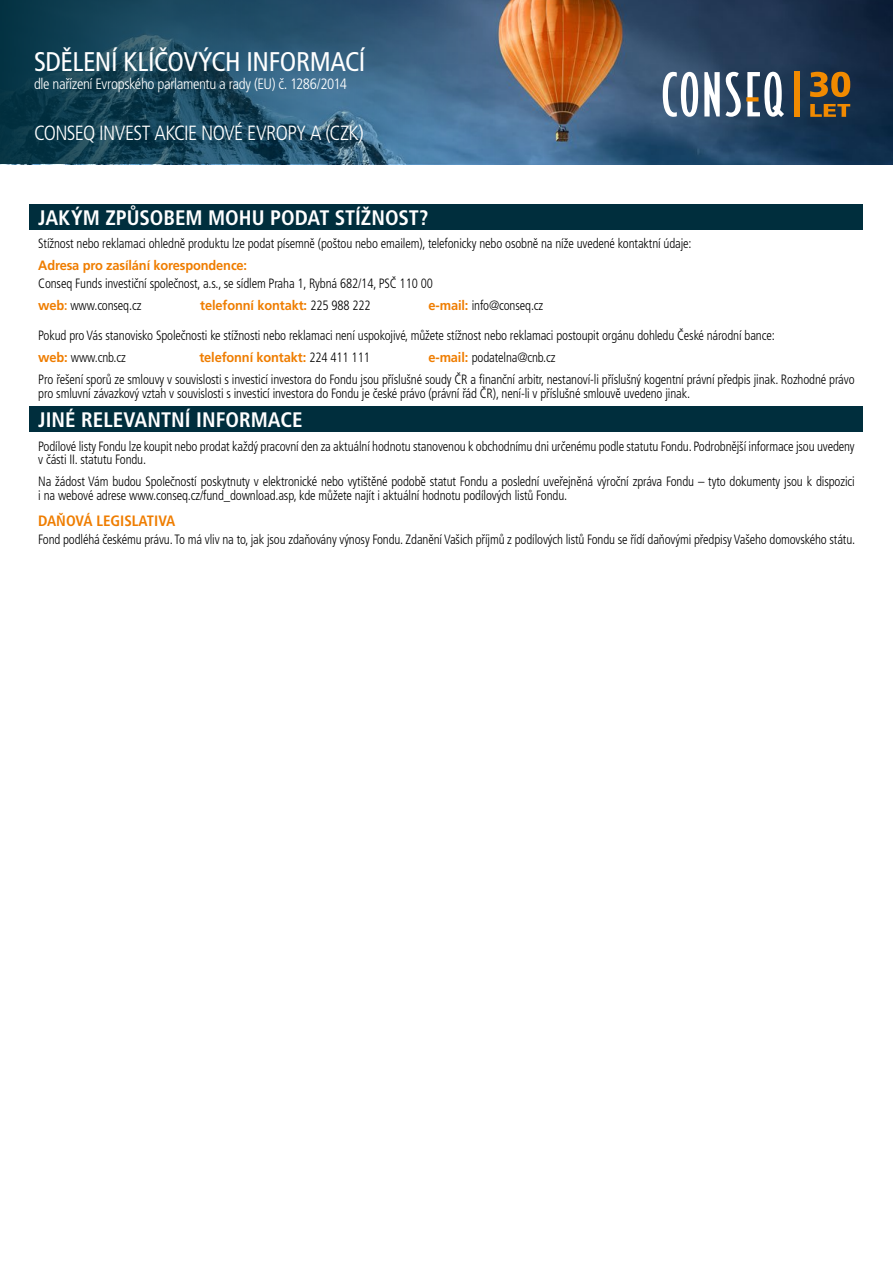
<style>
.page{position:relative;width:893px;height:1263px;background:#fff}
.page>*{position:absolute;margin:0;border:0;box-sizing:border-box;transform-origin:0 0}
.t1{font:condensed 27px "Frutiger LT Pro";letter-spacing:-.015em;color:#fff}
.t2{font:700 condensed 21px "Frutiger LT Pro";color:#fff}
.t3{font:300 condensed 20.55px "Frutiger LT Pro";letter-spacing:-.03em;color:#fff}
.t4{font:300 condensed 15px "Frutiger LT Pro";letter-spacing:-.025em;color:#fff}
.t5{font:700 condensed 15px "Frutiger LT Pro";color:#ef7d00}
.t6{font:300 condensed 13.5px/22px "Frutiger LT Pro";letter-spacing:-.01em;color:#000;scale:.95 1}
.t7{font:700 13.5px "Frutiger LT Pro";letter-spacing:-.01em;color:#ef7d00;scale:.95 1}
.s1{font-weight:700;font-stretch:normal;color:#ef7d00}
.s2{font-weight:700;color:#ef7d00}
.s3{font-weight:300;font-stretch:condensed;color:#000}
</style>
<div class="page">
<img style="left:496px;top:0;width:397px;height:164px">
<svg style="left:0;top:0;width:496px;height:164px;background:#27536e"></svg>
<svg style="left:663px;top:72px;width:35px;height:45px"></svg>
<svg style="left:704px;top:72px;width:37px;height:45px"></svg>
<svg style="left:747px;top:72px;width:37px;height:45px"></svg>
<div style="left:746px;top:97px;width:13px;height:5px;background:#f18a00"></div>
<div style="left:795px;top:72px;width:5px;height:45px;background:#f18a00"></div>
<svg style="left:810px;top:104px;width:40px;height:13px"></svg>
<svg style="left:810px;top:72px;width:40px;height:25px"></svg>
<div style="left:30px;top:204px;width:833px;height:26px;background:#002e3d"></div>
<div style="left:30px;top:406px;width:833px;height:26px;background:#002e3d"></div>
<h1 class="t1" style="left:34px;top:46px;width:333px">SDĚLENÍ KLÍČOVÝCH INFORMACÍ</h1>
<p class="t4" style="left:34px;top:75px;width:314px">dle nařízení Evropského parlamentu a rady (EU) č. 1286/2014</p>
<h3 class="t3" style="left:34px;top:121px;width:331px">CONSEQ INVEST AKCIE NOVÉ EVROPY A (CZK)</h3>
<h2 class="t2" style="left:38px;top:205px;width:392px">JAKÝM ZPŮSOBEM MOHU PODAT STÍŽNOST?</h2>
<p class="t6" style="left:38px;top:232px;width:689px">Stížnost nebo reklamaci ohledně produktu lze podat písemně (poštou nebo emailem), telefonicky nebo osobně na níže uvedené kontaktní údaje:</p>
<p class="t7" style="left:38px;top:257px;width:221px">Adresa pro zasílání korespondence:</p>
<p class="t6" style="left:38px;top:272px;width:417px">Conseq Funds investiční společnost, a.s., se sídlem Praha 1, Rybná 682/14, PSČ 110 00 <span class="s1">web</span><span class="s2">:</span> www.conseq.cz</p>
<p class="t7" style="left:200px;top:297px;width:181px">telefonní kontakt: <span class="s3">225 988 222</span></p>
<p class="t6" style="left:429px;top:294px;width:122px"><span class="s1">e-mail:</span> info@conseq.cz</p>
<p class="t6" style="left:38px;top:325px;width:777px">Pokud pro Vás stanovisko Společnosti ke stížnosti nebo reklamaci není uspokojivé, můžete stížnost nebo reklamaci postoupit orgánu dohledu České národní bance: <span class="s1">web:</span> www.cnb.cz</p>
<p class="t7" style="left:199px;top:350px;width:181px">telefonní kontakt: <span class="s3">224 411 111</span></p>
<p class="t6" style="left:38px;top:347px;width:861px;text-indent:390px"><span class="s1">e-mail:</span> podatelna@cnb.cz<br>Pro řešení sporů ze smlouvy v souvislosti s investicí investora do Fondu jsou příslušné soudy ČR a finanční arbitr, nestanoví-li příslušný kogentní právní předpis jinak. Rozhodné právo</p>
<p class="t6" style="left:38px;top:382px;width:688px">pro smluvní závazkový vztah v souvislosti s investicí investora do Fondu je české právo (právní řád ČR), není-li v příslušné smlouvě uvedeno jinak.</p>
<h2 class="t2" style="left:38px;top:407px;width:266px">JINÉ RELEVANTNÍ INFORMACE</h2>
<p class="t6" style="left:38px;top:439px;width:861px;line-height:13.5px">Podílové listy Fondu lze koupit nebo prodat každý pracovní den za aktuální hodnotu stanovenou k obchodnímu dni určenému podle statutu Fondu. Podrobnější informace jsou uvedeny v části II. statutu Fondu.</p>
<p class="t6" style="left:38px;top:475px;width:861px;line-height:13.5px">Na žádost Vám budou Společností poskytnuty v elektronické nebo vytištěné podobě statut Fondu a poslední uveřejněná výroční zpráva Fondu – tyto dokumenty jsou k dispozici i na webové adrese www.conseq.cz/fund_download.asp, kde můžete najít i aktuální hodnotu podílových listů Fondu.</p>
<p class="t5" style="left:38px;top:512px;width:139px">DAŇOVÁ LEGISLATIVA</p>
<p class="t6" style="left:38px;top:528px;width:861px">Fond podléhá českému právu. To má vliv na to, jak jsou zdaňovány výnosy Fondu. Zdanění Vašich příjmů z podílových listů Fondu se řídí daňovými předpisy Vašeho domovského státu.</p>
</div>
